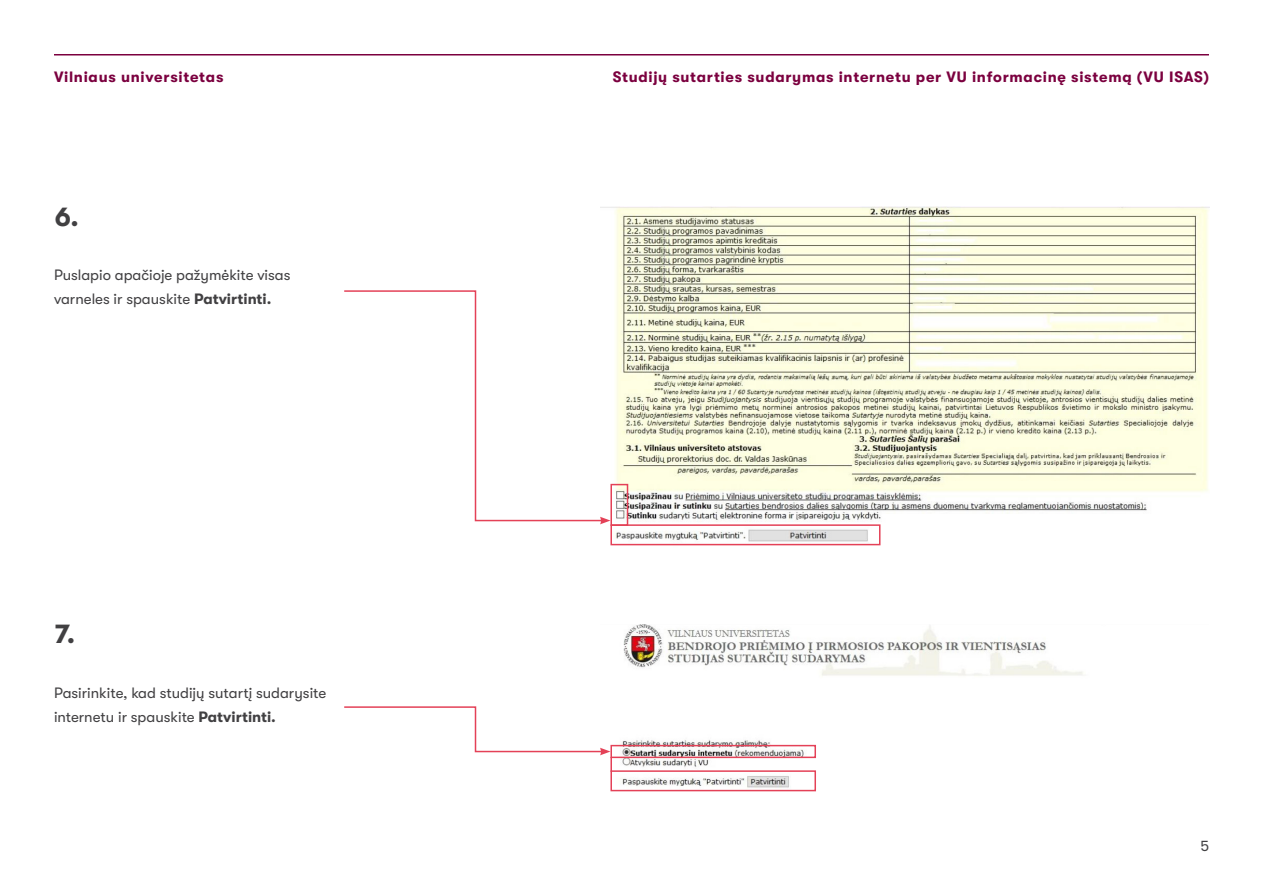
<style>
.page{position:relative;width:1263px;height:893px;background:#fff}
.page>*{position:absolute;margin:0;border:0;box-sizing:border-box;transform-origin:0 0}
.t1{font:700 27px "GT Walsheim";color:#414042}
.t2{font:15px/24px "GT Walsheim";color:#414042}
.t3{font:700 15px "GT Walsheim";letter-spacing:.05em;color:#7b003f}
.s1{font-weight:700}
</style>
<div class="page">
<hr style="left:54px;top:54px;width:1155px;height:2px;background:#7b003f">
<img style="left:610px;top:624px;width:473px;height:168px">
<img style="left:601px;top:207px;width:609px;height:339px">
<div style="left:610px;top:484px;width:18px;height:42px;border:2px solid #e44157"></div>
<div style="left:610px;top:524px;width:270px;height:21px;border:2px solid #e44157"></div>
<div style="left:610px;top:770px;width:206px;height:21px;border:2px solid #e44157"></div>
<div style="left:610px;top:745px;width:206px;height:13px;border:2px solid #e44157"></div>
<svg style="left:344px;top:290px;width:260px;height:232px"></svg>
<svg style="left:600px;top:517px;width:10px;height:7px"></svg>
<svg style="left:344px;top:706px;width:268px;height:66px"></svg>
<p class="t3" style="left:54px;top:68px;width:171px">Vilniaus universitetas</p>
<p class="t3" style="left:613px;top:68px;width:598px">Studijų sutarties sudarymas internetu per VU informacinę sistemą (VU ISAS)</p>
<h1 class="t1" style="left:55px;top:201px;width:26px">6.</h1>
<p class="t2" style="left:54px;top:263px;width:238px">Puslapio apačioje pažymėkite visas varneles ir spauskite <span class="s1">Patvirtinti.</span></p>
<h1 class="t1" style="left:55px;top:619px;width:22px">7.</h1>
<p class="t2" style="left:54px;top:681px;width:274px">Pasirinkite, kad studijų sutartį sudarysite internetu ir spauskite <span class="s1">Patvirtinti.</span></p>
<p class="t2" style="left:1200px;top:833px;width:10px">5</p>
</div>
